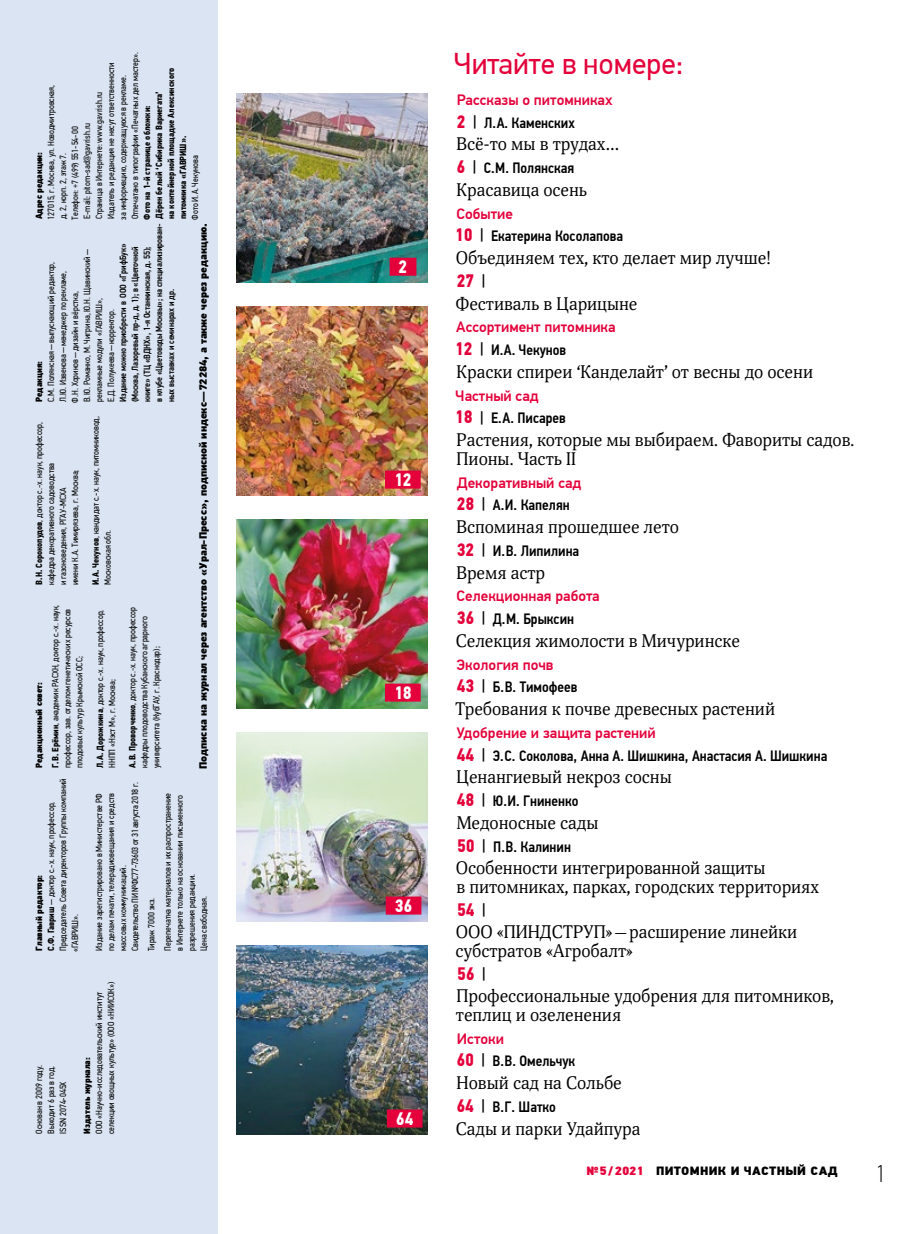
<style>
.page{position:relative;width:915px;height:1234px;background:#fff}
.page>*{position:absolute;margin:0;border:0;box-sizing:border-box;transform-origin:0 0}
.t1{font:30px "PF Din Text Pro";color:#e4003a}
.t2{font:100 24px "PF Din Text Pro";color:#000}
.t3{font:18px/18.5px "Selina";color:#000}
.t4{font:700 18px "PF Din Text Cond Pro";color:#e4003a}
.t5{font:700 18px "PF Din Text Cond Pro";color:#fff}
.t6{font:500 15px "PF Din Text Cond Pro";color:#000}
.t7{font:500 15px "PF Din Text Pro";color:#e4003a}
.t8{font:900 12px "PF Din Text Pro";letter-spacing:.025em;color:#000}
.t9{font:900 10.5px "PF Din Text Pro";letter-spacing:-.01em;color:#000}
.t10{font:9px/12px "PF Din Text Cond Pro";letter-spacing:-.005em;color:#000}
.t11{font:500 9px/12px "PF Din Text Cond Pro";letter-spacing:-.015em;color:#000}
.t12{font:700 9px/12px "PF Din Text Cond Pro";letter-spacing:-.005em;color:#000}
.t13{font:9px/12px "PF Din Text Cond Pro";letter-spacing:-.005em;color:#000;scale:.65 1}
.t14{font:9px "PF Din Text Cond Pro X Black";letter-spacing:-.005em;color:#000}
.s1{font-weight:700}
.s2{font-weight:700;font-size:18px;color:#e4003a}
.s3{font-weight:500;font-size:15px;color:#000}
.s4{color:#e4003a}
</style>
<div class="page">
<div style="left:0;top:0;width:217px;height:1233px;background:#dae4f2"></div>
<img style="left:236px;top:945px;width:192px;height:189px">
<img style="left:236px;top:732px;width:192px;height:189px">
<img style="left:236px;top:519px;width:192px;height:189px">
<img style="left:236px;top:306px;width:192px;height:189px">
<img style="left:236px;top:94px;width:192px;height:189px">
<div style="left:387px;top:1109px;width:35px;height:18px;background:#e4003a"></div>
<div style="left:385px;top:896px;width:36px;height:18px;background:#e4003a"></div>
<div style="left:385px;top:683px;width:35px;height:18px;background:#e4003a"></div>
<div style="left:385px;top:470px;width:35px;height:18px;background:#e4003a"></div>
<div style="left:389px;top:258px;width:27px;height:18px;background:#e4003a"></div>
<p class="t10" style="left:45px;top:220px;width:169px;rotate:-90deg">127015, г. Москва, ул. Новодмитровская,<br>д. 2, корп. 2, этаж 7.<br>Телeфон: +7 (499) 551-54-00<br>E-mail: pitom-sad@gavrish.ru<br>Страница в Интернете: www.gavrish.ru<br>Издатель и редакция не несут ответственности<br>за информацию, содержащуюся в рекламе.<br>Отпечатано в типографии «Печатных дел мастер».</p>
<p class="t12" style="left:141px;top:219px;width:153px;rotate:-90deg">Фото на 1‑й странице обложки:<br>Дёрен белый ‘Сибирика Вариегата’<br>на контейнерной площадке Алексинского питомника «ГАВРИШ».</p>
<p class="t14" style="left:33px;top:219px;width:69px;rotate:-90deg">Адрес редакции:</p>
<p class="t10" style="left:189px;top:219px;width:65px;rotate:-90deg">Фото И.А. Чекунова</p>
<p class="t11" style="left:117px;top:402px;width:179px;rotate:-90deg">Издание можно приобрести в ООО «ГрифБук» (Москва, Лазоревый пр-д, д. 1); в «Цветочной книге» (ТЦ «ВДНХ», 1-я Останкинская, д. 55);<br>в клубе «Цветоводы Москвы»; на специализирован&shy;ных выставках и семинарах и др.</p>
<p class="t10" style="left:45px;top:402px;width:155px;rotate:-90deg">С.М. Полянская— выпускающий редактор, Л.Ю. Извекова— менеджер по рекламе,<br>Ф.Н. Хориков— дизайн и вёрстка,<br>В.Ю. Романко, М. Чигрина, Ю.Н. Щавинский— рекламные модули «ГАВРИШ»,<br>Е.Д. Полукеева— корректор.</p>
<p class="t14" style="left:33px;top:402px;width:42px;rotate:-90deg">Редакция:</p>
<p class="t10" style="left:33px;top:585px;width:165px;rotate:-90deg"><span class="s1">В. Н. Сорокопудов</span>, доктор с.‑х. наук, профессор, кафедра декоративного садоводства<br>и газоноведения, РГАУ-МСХА<br>имени К.А. Тимирязева, г. Москва;</p>
<p class="t10" style="left:90px;top:585px;width:170px;rotate:-90deg"><span class="s1">И. А. Чекунов</span>, кандидат с.‑х. наук, питомниковод,<br>Московская обл.</p>
<p class="t14" style="left:33px;top:767px;width:87px;rotate:-90deg">Редакционный совет:</p>
<p class="t10" style="left:49px;top:767px;width:165px;rotate:-90deg"><span class="s1">Г. В. Ерёмин</span>, академик РАСХН, доктор с.‑х. наук, профессор, зав. отделом генетических ресурсов плодовых культур Крымской ОСС;</p>
<p class="t10" style="left:94px;top:767px;width:160px;rotate:-90deg"><span class="s1">Л. А. Дорожкина</span>, доктор с.‑х. наук, профессор,<br>ННПП «Нэст М», г. Москва;</p>
<p class="t10" style="left:126px;top:767px;width:162px;rotate:-90deg"><span class="s1">А. В. Проворченко</span>, доктор с.‑х. наук, профессор кафедры плодоводства Кубанского аграрного университета (КубГАУ, г. Краснодар);</p>
<p class="t9" style="left:196px;top:768px;width:547px;rotate:-90deg">Подписка на журнал через агентство «Урал-Пресс», подписной индекс—72284, а также через редакцию.</p>
<p class="t13" style="left:45px;top:951px;width:268px;rotate:-90deg"><span class="s1">С. Ф. Гавриш</span> — доктор с.‑х. наук, профессор,<br>Председатель Совета директоров Группы компаний «ГАВРИШ».</p>
<p class="t10" style="left:93px;top:950px;width:170px;rotate:-90deg">Издание зарегистрировано в Министерстве РФ<br>по делам печати, телерадиовещания и средств массовых коммуникаций.<br>Свидетельство ПИ №ФС77-73603 от 31 августа 2018 г.</p>
<p class="t10" style="left:143px;top:951px;width:160px;line-height:16.2px;rotate:-90deg">Тираж 7000 экз.<br>Перепечатка материалов и их распространение</p>
<p class="t10" style="left:174px;top:950px;width:157px;rotate:-90deg">в Интернете только на основании письменного разрешения редакции.<br>Цена свободная.</p>
<p class="t14" style="left:33px;top:950px;width:77px;rotate:-90deg">Главный редактор:</p>
<p class="t10" style="left:93px;top:1133px;width:154px;rotate:-90deg">ООО «Научно-исследовательский институт селекции овощных культур» (ООО «НИИСОК»)</p>
<p class="t10" style="left:33px;top:1133px;width:70px;text-align:justify;rotate:-90deg">Основан в 2009 году.<br>Выходит 6 раз в год.<br>ISSN 2074-045X</p>
<p class="t14" style="left:81px;top:1133px;width:78px;rotate:-90deg">Издатель журнала:</p>
<h3 class="t5" style="left:398px;top:255px;width:10px">2</h3>
<h3 class="t5" style="left:394px;top:468px;width:19px">12</h3>
<h3 class="t5" style="left:394px;top:681px;width:19px">18</h3>
<h3 class="t5" style="left:394px;top:894px;width:19px">36</h3>
<h3 class="t5" style="left:396px;top:1107px;width:19px">64</h3>
<h1 class="t1" style="left:453px;top:46px;width:231px">Читайте в номере:</h1>
<h3 class="t7" style="left:457px;top:91px;width:157px">Рассказы о питомниках</h3>
<h3 class="t6" style="left:456px;top:113px;width:120px"><span class="s2">2</span> | Л.А. Каменских</h3>
<h3 class="t3" style="left:456px;top:134px;width:164px">Всё‑то мы в трудах…</h3>
<h3 class="t6" style="left:456px;top:159px;width:119px"><span class="s2">6</span> | С.М. Полянская</h3>
<h3 class="t3" style="left:456px;top:180px;width:132px">Красавица осень</h3>
<h3 class="t7" style="left:456px;top:204px;width:58px">Событие</h3>
<h3 class="t6" style="left:455px;top:227px;width:170px"><span class="s2">10</span> | Екатерина Косолапова</h3>
<h3 class="t3" style="left:455px;top:248px;width:316px">Объединяем тех, кто делает мир лучше!</h3>
<h3 class="t4" style="left:456px;top:270px;width:30px">27 <span class="s3">|</span></h3>
<h3 class="t3" style="left:455px;top:294px;width:183px">Фестиваль в Царицыне</h3>
<h3 class="t7" style="left:456px;top:318px;width:161px">Ассортимент питомника</h3>
<h3 class="t6" style="left:455px;top:341px;width:113px"><span class="s2">12</span> | И.А. Чекунов</h3>
<h3 class="t3" style="left:456px;top:362px;width:358px">Краски спиреи ‘Канделайт’ от весны до осени</h3>
<h3 class="t7" style="left:455px;top:386px;width:85px">Частный сад</h3>
<h3 class="t6" style="left:455px;top:409px;width:112px"><span class="s2">18</span> | Е.А. Писарев</h3>
<h3 class="t3" style="left:456px;top:430px;width:399px">Растения, которые мы выбираем. Фавориты садов.<br>Пионы. Часть II</h3>
<h3 class="t7" style="left:456px;top:473px;width:126px">Декоративный сад</h3>
<h3 class="t6" style="left:456px;top:496px;width:114px"><span class="s2">28</span> | А.И. Капелян</h3>
<h3 class="t3" style="left:456px;top:517px;width:224px">Вспоминая прошедшее лето</h3>
<h3 class="t6" style="left:456px;top:541px;width:124px"><span class="s2">32</span> | И.В. Липилина</h3>
<h3 class="t3" style="left:456px;top:562px;width:90px">Время астр</h3>
<h3 class="t7" style="left:456px;top:587px;width:145px">Селекционная работа</h3>
<h3 class="t6" style="left:456px;top:609px;width:119px"><span class="s2">36</span> | Д.М. Брыксин</h3>
<h3 class="t3" style="left:455px;top:630px;width:285px">Селекция жимолости в Мичуринске</h3>
<h3 class="t7" style="left:456px;top:655px;width:98px">Экология почв</h3>
<h3 class="t6" style="left:456px;top:678px;width:122px"><span class="s2">43</span> | Б.В. Тимофеев</h3>
<h3 class="t3" style="left:455px;top:699px;width:321px">Требования к почве древесных растений</h3>
<h3 class="t7" style="left:456px;top:723px;width:201px">Удобрение и защита растений</h3>
<h3 class="t6" style="left:456px;top:746px;width:372px"><span class="s2">44</span> | Э.С. Соколова, Анна А. Шишкина, Анастасия А. Шишкина</h3>
<h3 class="t3" style="left:456px;top:767px;width:216px">Ценангиевый некроз сосны</h3>
<h3 class="t6" style="left:456px;top:791px;width:123px"><span class="s2">48</span> | Ю.И. Гниненко</h3>
<h3 class="t3" style="left:456px;top:812px;width:143px">Медоносные сады</h3>
<h3 class="t6" style="left:457px;top:837px;width:115px"><span class="s2">50</span> | П.В. Калинин</h3>
<h3 class="t3" style="left:455px;top:858px;width:364px">Особенности интегрированной защиты<br>в питомниках, парках, городских территориях</h3>
<h3 class="t4" style="left:457px;top:898px;width:30px">54 <span class="s3">|</span></h3>
<h3 class="t3" style="left:455px;top:922px;width:343px">ООО «ПИНДСТРУП»—расширение линейки субстратов «Агробалт»</h3>
<h3 class="t4" style="left:457px;top:962px;width:30px">56 <span class="s3">|</span></h3>
<h3 class="t3" style="left:456px;top:986px;width:379px">Профессиональные удобрения для питомников, теплиц и озеленения</h3>
<h3 class="t7" style="left:457px;top:1029px;width:49px">Истоки</h3>
<h3 class="t6" style="left:456px;top:1051px;width:120px"><span class="s2">60</span> | В.В. Омельчук</h3>
<h3 class="t3" style="left:456px;top:1072px;width:166px">Новый сад на Сольбе</h3>
<h3 class="t6" style="left:456px;top:1097px;width:101px"><span class="s2">64</span> | В.Г. Шатко</h3>
<h3 class="t3" style="left:455px;top:1118px;width:186px">Сады и парки Удайпура</h3>
<h3 class="t8" style="left:586px;top:1163px;width:252px"><span class="s4">№5/2021</span> ПИТОМНИК И ЧАСТНЫЙ САД</h3>
<h2 class="t2" style="left:874px;top:1159px;width:13px">1</h2>
</div>
